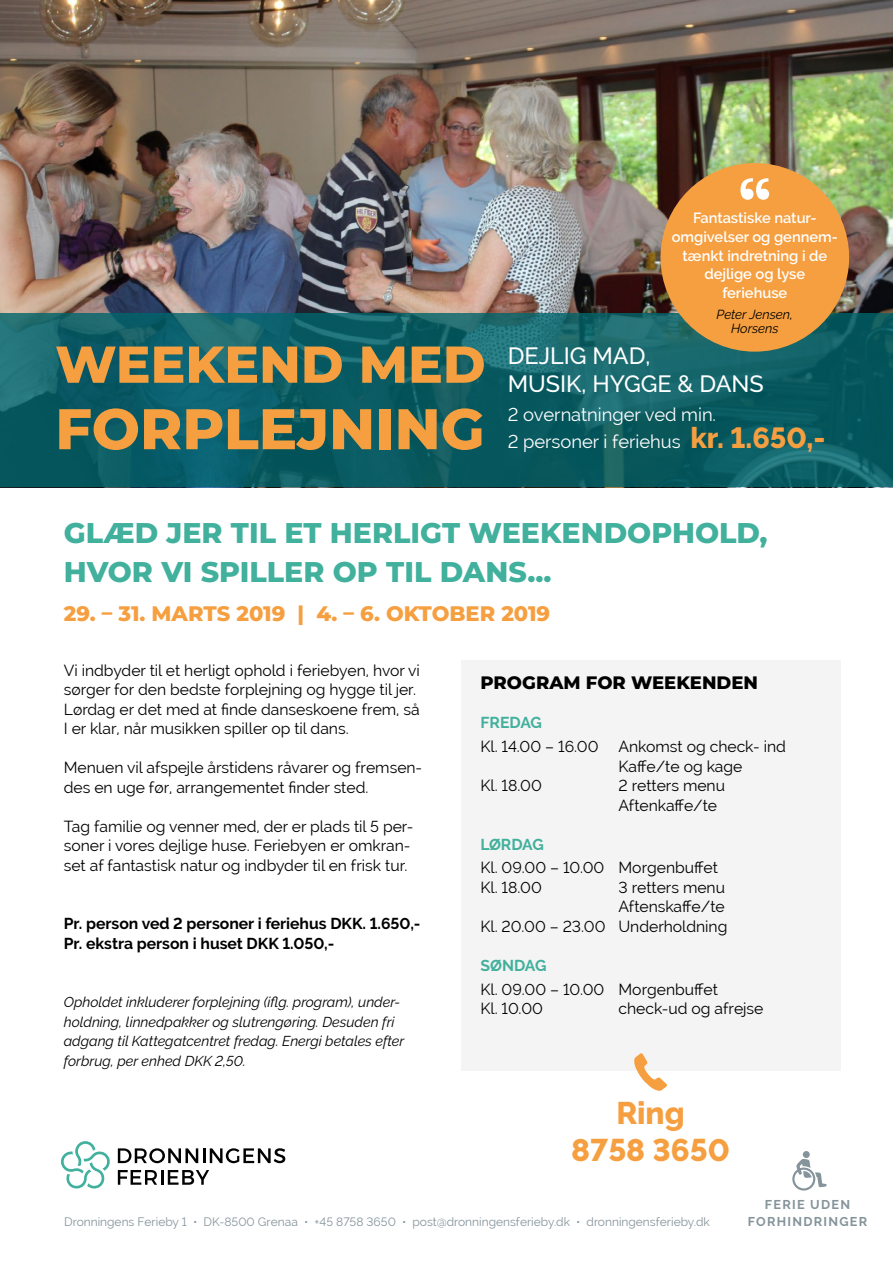
<style>
.page{position:relative;width:893px;height:1263px;background:#fff}
.page>*{position:absolute;margin:0;border:0;box-sizing:border-box;transform-origin:0 0}
.t1{font:800 57.15px "Montserrat";color:#f59f40}
.t2{font:800 51.75px "Montserrat";color:#f59f40}
.t3{font:800 31.2px "Raleway";color:#f59f40}
.t4{font:800 28.5px/39px "Montserrat";color:#41b09d}
.t5{font:500 23.4px/28px "Raleway";color:#fff}
.t6{font:800 21px "Montserrat";color:#f59f40}
.t7{font:18.45px "Raleway";color:#fff}
.t8{font:800 18px "Montserrat";color:#000}
.t9{font:15.75px/19.5px "Raleway";color:#000}
.t10{font:700 15.75px "Raleway";color:#000}
.Brød{font:700 15.75px "Raleway";color:#41b09d}
.t11{font:600 14.7px/18.8px "Raleway";color:#fff;text-align:center}
.t12{font:italic 14.25px/19.5px "Raleway";color:#000}
.t13{font:italic 13.05px "Raleway";color:#000}
.t14{font:700 12.75px "Raleway";letter-spacing:.1em;color:#85949b}
.t15{font:12px "Raleway";color:#85949b}
.s1{font-weight:800;font-size:28.95px;color:#f59f40}
</style>
<div class="page">
<div style="left:461px;top:661px;width:379px;height:410px;background:#f5f4f4"></div>
<img style="left:0;top:0;width:893px;height:313px">
<svg style="left:0;top:313px;width:893px;height:174px;background:#0d5e66"></svg>
<svg style="left:118px;top:1148px;width:167px;height:15px"></svg>
<svg style="left:118px;top:1170px;width:91px;height:15px"></svg>
<svg style="left:61px;top:1141px;width:49px;height:48px"></svg>
<svg style="left:792px;top:1159px;width:35px;height:31px"></svg>
<div style="left:803px;top:1151px;width:7px;height:7px;background:#85949b;border-radius:50%"></div>
<svg style="left:634px;top:1053px;width:33px;height:38px"></svg>
<div style="left:660px;top:163px;width:189px;height:189px;background:#f59f40;border-radius:50%"></div>
<svg style="left:740px;top:178px;width:29px;height:22px"></svg>
<p class="t2" style="left:55px;top:326px;width:432px">WEEKEND MED</p>
<p class="t1" style="left:55px;top:387px;width:431px">FORPLEJNING</p>
<p class="t11" style="left:693px;top:209px;width:125px">Fantastiske natur-</p>
<p class="t11" style="left:672px;top:227px;width:168px">omgivelser og gennem&shy;tænkt indretning i de</p>
<p class="t11" style="left:704px;top:265px;width:102px">dejlige og lyse</p>
<p class="t11" style="left:722px;top:284px;width:66px">feriehuse</p>
<p class="t13" style="left:716px;top:307px;width:78px">Peter Jensen,</p>
<p class="t13" style="left:731px;top:321px;width:49px">Horsens</p>
<p class="t5" style="left:508px;top:341px;width:258px">DEJLIG MAD,<br>MUSIK, HYGGE &amp; DANS</p>
<p class="t7" style="left:508px;top:404px;width:210px">2 overnatninger ved min.</p>
<p class="t7" style="left:508px;top:431px;width:319px">2 personer i feriehus <span class="s1">kr. 1.650,-</span></p>
<p class="t4" style="left:64px;top:512px;width:705px">GLÆD JER TIL ET HERLIGT WEEKENDOPHOLD,<br>HVOR VI SPILLER OP TIL DANS...</p>
<p class="t6" style="left:64px;top:598px;width:488px">29. – 31. MARTS 2019 | 4. – 6. OKTOBER 2019</p>
<p class="t9" style="left:64px;top:660px;width:358px">Vi indbyder til et herligt ophold i feriebyen, hvor vi sørger for den bedste forplejning og hygge til jer.<br>Lørdag er det med at finde danseskoene frem, så I er klar, når musikken spiller op til dans.</p>
<p class="t9" style="left:64px;top:758px;width:360px">Menuen vil afspejle årstidens råvarer og fremsen&shy;des en uge før, arrangementet finder sted.</p>
<p class="t9" style="left:64px;top:816px;width:351px">Tag familie og venner med, der er plads til 5 per&shy;soner i vores dejlige huse. Feriebyen er omkran&shy;set af fantastisk natur og indbyder til en frisk tur.</p>
<p class="t10" style="left:64px;top:914px;width:358px">Pr. person ved 2 personer i feriehus DKK. 1.650,-</p>
<p class="t10" style="left:64px;top:934px;width:272px">Pr. ekstra person i huset DKK 1.050,-</p>
<p class="t12" style="left:64px;top:992px;width:342px">Opholdet inkluderer forplejning (iflg. program), under&shy;holdning, linnedpakker og slutrengøring. Desuden fri adgang til Kattegatcentret fredag. Energi betales efter forbrug, per enhed DKK 2,50.</p>
<p class="t8" style="left:480px;top:670px;width:279px">PROGRAM FOR WEEKENDEN</p>
<p class="Brød" style="left:480px;top:714px;width:63px">FREDAG</p>
<p class="t9" style="left:480px;top:737px;width:120px">Kl. 14.00 – 16.00</p>
<p class="t9" style="left:618px;top:737px;width:169px">Ankomst og check- ind</p>
<p class="t9" style="left:618px;top:756px;width:125px">Kaffe/te og kage</p>
<p class="t9" style="left:480px;top:776px;width:63px">Kl. 18.00</p>
<p class="t9" style="left:618px;top:776px;width:108px">2 retters menu</p>
<p class="t9" style="left:618px;top:795px;width:100px">Aftenkaffe/te</p>
<p class="Brød" style="left:480px;top:835px;width:65px">LØRDAG</p>
<p class="t9" style="left:480px;top:858px;width:239px">Kl. 09.00 – 10.00 Morgenbuffet</p>
<p class="t9" style="left:480px;top:877px;width:63px">Kl. 18.00</p>
<p class="t9" style="left:618px;top:877px;width:108px">3 retters menu</p>
<p class="t9" style="left:618px;top:897px;width:108px">Aftenskaffe/te</p>
<p class="t9" style="left:480px;top:916px;width:248px">Kl. 20.00 – 23.00 Underholdning</p>
<p class="Brød" style="left:480px;top:956px;width:68px">SØNDAG</p>
<p class="t9" style="left:480px;top:979px;width:239px">Kl. 09.00 – 10.00 Morgenbuffet</p>
<p class="t9" style="left:480px;top:999px;width:64px">Kl. 10.00</p>
<p class="t9" style="left:618px;top:999px;width:146px">check-ud og afrejse</p>
<p class="t3" style="left:616px;top:1095px;width:70px">Ring</p>
<p class="t3" style="left:571px;top:1132px;width:160px">8758 3650</p>
<p class="t14" style="left:765px;top:1197px;width:87px">FERIE UDEN</p>
<p class="t15" style="left:64px;top:1214px;width:647px">Dronningens Ferieby 1 • DK-8500 Grenaa • +45 8758 3650 • post@dronningensferieby.dk • dronningensferieby.dk</p>
<p class="t14" style="left:748px;top:1214px;width:121px">FORHINDRINGER</p>
</div>
